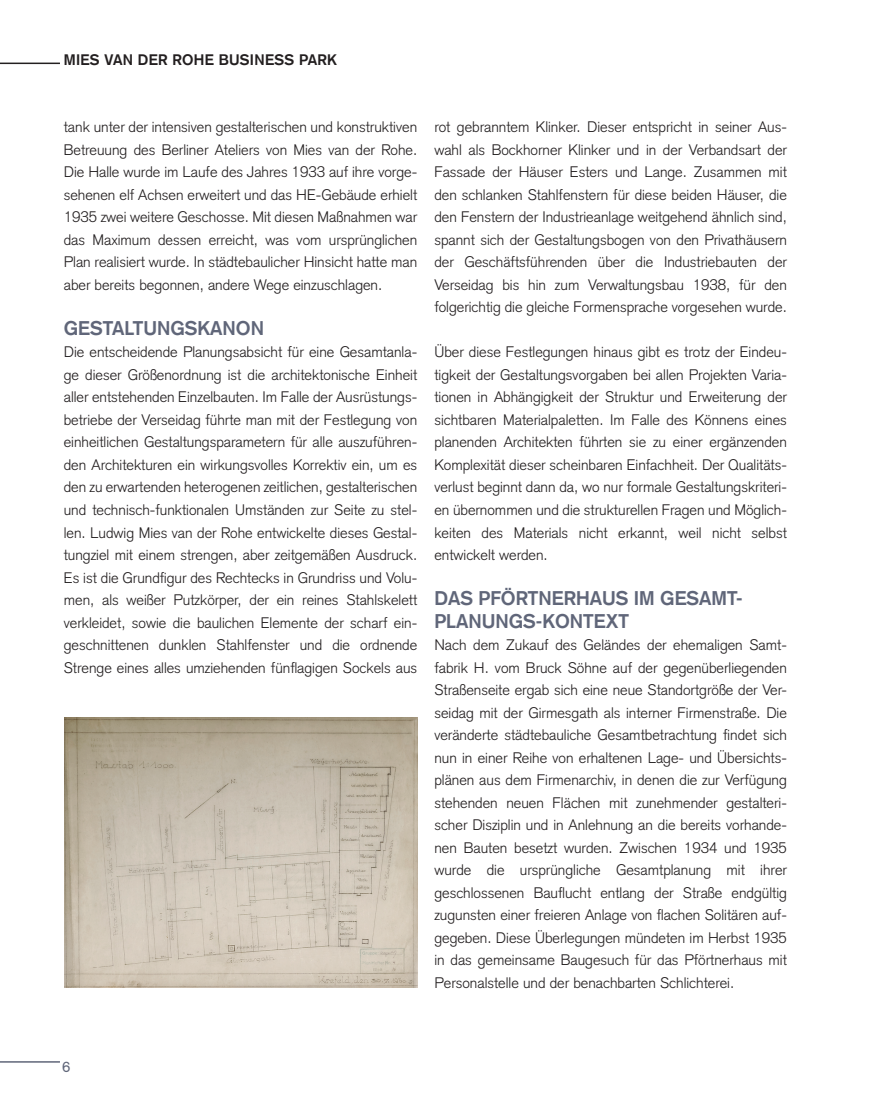
<style>
.page{position:relative;width:893px;height:1108px;background:#fff}
.page>*{position:absolute;margin:0;border:0;box-sizing:border-box;transform-origin:0 0}
.t1{font:700 19.5px/22.5px "Akzidenz Grotesk";color:#606679}
.t2{font:300 15px/22.5px "Akzidenz Grotesk";color:#231f20;text-align:justify}
.t3{font:700 15px "Akzidenz Grotesk";letter-spacing:.02em;color:#231f20}
.t4{font:15px "Akzidenz Grotesk";color:#606679}
</style>
<div class="page">
<img style="left:65px;top:717px;width:353px;height:270px">
<hr style="left:0;top:1060px;width:60px;height:2px;background:#606679">
<hr style="left:0;top:63px;width:60px;height:1px;background:#231f20">
<p class="t3" style="left:64px;top:54px;width:275px">MIES VAN DER ROHE BUSINESS PARK</p>
<p class="t2" style="left:64px;top:117px;width:355px">tank unter der intensiven gestalterischen und konstruktiven Betreuung des Berliner Ateliers von Mies van der Rohe.<br>Die Halle wurde im Laufe des Jahres 1933 auf ihre vorge&shy;sehenen elf Achsen erweitert und das HE-Gebäude erhielt 1935 zwei weitere Geschosse. Mit diesen Maßnahmen war das Maximum dessen erreicht, was vom ursprünglichen Plan realisiert wurde. In städtebaulicher Hinsicht hatte man aber bereits begonnen, andere Wege einzuschlagen.</p>
<h1 class="t1" style="left:64px;top:318px;width:202px">GESTALTUNGSKANON</h1>
<p class="t2" style="left:64px;top:342px;width:355px">Die entscheidende Planungsabsicht für eine Gesamtanla&shy;ge dieser Größenordnung ist die architektonische Einheit aller entstehenden Einzelbauten. Im Falle der Ausrüstungs&shy;betriebe der Verseidag führte man mit der Festlegung von einheitlichen Gestaltungsparametern für alle auszuführen&shy;den Architekturen ein wirkungsvolles Korrektiv ein, um es den zu erwartenden heterogenen zeitlichen, gestalterischen und technisch-funktionalen Umständen zur Seite zu stel&shy;len. Ludwig Mies van der Rohe entwickelte dieses Gestal&shy;tungziel mit einem strengen, aber zeitgemäßen Ausdruck.<br>Es ist die Grundfigur des Rechtecks in Grundriss und Volu&shy;men, als weißer Putzkörper, der ein reines Stahlskelett verkleidet, sowie die baulichen Elemente der scharf ein&shy;geschnittenen dunklen Stahlfenster und die ordnende Strenge eines alles umziehenden fünflagigen Sockels aus</p>
<p class="t2" style="left:434px;top:117px;width:354px">rot gebranntem Klinker. Dieser entspricht in seiner Aus&shy;wahl als Bockhorner Klinker und in der Verbandsart der Fassade der Häuser Esters und Lange. Zusammen mit den schlanken Stahlfenstern für diese beiden Häuser, die den Fenstern der Industrieanlage weitgehend ähnlich sind, spannt sich der Gestaltungsbogen von den Privathäusern der Geschäftsführenden über die Industriebauten der Verseidag bis hin zum Verwaltungsbau 1938, für den folgerichtig die gleiche Formensprache vorgesehen wurde.</p>
<p class="t2" style="left:434px;top:342px;width:354px">Über diese Festlegungen hinaus gibt es trotz der Eindeu&shy;tigkeit der Gestaltungsvorgaben bei allen Projekten Varia&shy;tionen in Abhängigkeit der Struktur und Erweiterung der sichtbaren Materialpaletten. Im Falle des Könnens eines planenden Architekten führten sie zu einer ergänzenden Komplexität dieser scheinbaren Einfachheit. Der Qualitäts&shy;verlust beginnt dann da, wo nur formale Gestaltungskriteri&shy;en übernommen und die strukturellen Fragen und Möglich&shy;keiten des Materials nicht erkannt, weil nicht selbst entwickelt werden.</p>
<h1 class="t1" style="left:434px;top:588px;width:310px">DAS PFÖRTNERHAUS IM GESAMT-<br>PLANUNGS-KONTEXT</h1>
<p class="t2" style="left:434px;top:635px;width:354px">Nach dem Zukauf des Geländes der ehemaligen Samt&shy;fabrik H. vom Bruck Söhne auf der gegenüberliegenden Straßenseite ergab sich eine neue Standortgröße der Ver&shy;seidag mit der Girmesgath als interner Firmenstraße. Die veränderte städtebauliche Gesamtbetrachtung findet sich nun in einer Reihe von erhaltenen Lage- und Übersichts&shy;plänen aus dem Firmenarchiv, in denen die zur Verfügung stehenden neuen Flächen mit zunehmender gestalteri&shy;scher Disziplin und in Anlehnung an die bereits vorhande&shy;nen Bauten besetzt wurden. Zwischen 1934 und 1935 wurde die ursprüngliche Gesamtplanung mit ihrer geschlossenen Bauflucht entlang der Straße endgültig zugunsten einer freieren Anlage von flachen Solitären auf&shy;gegeben. Diese Überlegungen mündeten im Herbst 1935 in das gemeinsame Baugesuch für das Pförtnerhaus mit Personalstelle und der benachbarten Schlichterei.</p>
<p class="t4" style="left:62px;top:1060px;width:10px">6</p>
</div>
